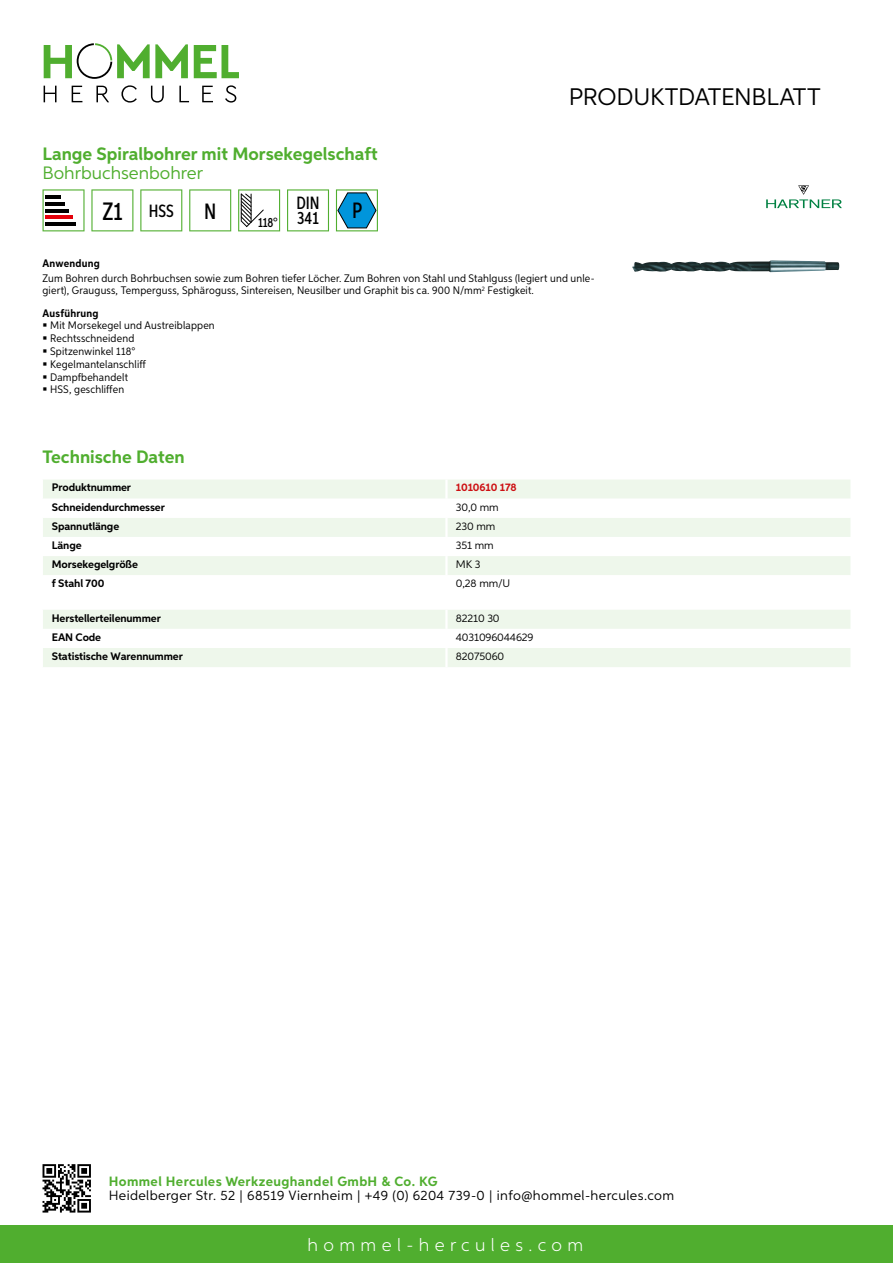
<style>
.page{position:relative;width:893px;height:1263px;background:#fff}
.page>*{position:absolute;margin:0;border:0;box-sizing:border-box;transform-origin:0 0}
.t1{font:24px "Aspira";letter-spacing:-.01em;color:#000}
.t2{font:500 22.2px "Aspira XX Nar";color:#000}
.t3{font:700 18px "Aspira";color:#50ae2f}
.t4{font:300 18px "Aspira";letter-spacing:.3em;color:#fff}
.t5{font:18px "Aspira";color:#50ae2f}
.t6{font:500 17.85px/14.9px "Aspira XX Nar";color:#000}
.t7{font:13.5px "Aspira";letter-spacing:.03em;color:#000}
.t8{font:700 13.5px "Aspira";letter-spacing:.03em;color:#50ae2f}
.t9{font:500 13.35px "Aspira XX Nar";color:#000}
.t10{font:10.95px/12.8px "Aspira Nar";letter-spacing:.015em;color:#000}
.t11{font:700 10.95px "Aspira";letter-spacing:-.01em;color:#000}
.t12{font:10.95px "Aspira";letter-spacing:-.01em;color:#000}
.t13{font:700 10.95px "Aspira Nar";letter-spacing:.02em;color:#000}
.t14{font:700 10.95px "Aspira";letter-spacing:-.01em;color:#cd1013}
.s1{font-size:25.2px}
</style>
<div class="page">
<div style="left:0;top:1226px;width:893px;height:37px;background:#50ae2f"></div>
<svg style="left:43px;top:1164px;width:48px;height:48px"></svg>
<svg style="left:194px;top:45px;width:45px;height:33px"></svg>
<svg style="left:44px;top:43px;width:144px;height:36px"></svg>
<svg style="left:44px;top:86px;width:13px;height:16px"></svg>
<svg style="left:72px;top:86px;width:10px;height:16px"></svg>
<svg style="left:96px;top:86px;width:13px;height:16px"></svg>
<svg style="left:121px;top:85px;width:16px;height:18px"></svg>
<svg style="left:151px;top:86px;width:13px;height:17px"></svg>
<svg style="left:179px;top:86px;width:10px;height:16px"></svg>
<svg style="left:202px;top:86px;width:11px;height:16px"></svg>
<svg style="left:225px;top:85px;width:11px;height:18px"></svg>
<div style="left:43px;top:480px;width:807px;height:18px;background:#eef7eb"></div>
<svg style="left:43px;top:518px;width:807px;height:57px;fill:#eef7eb"></svg>
<hr style="left:445px;top:479px;width:3px;height:20px;background:#fff">
<hr style="left:445px;top:518px;width:3px;height:19px;background:#fff">
<hr style="left:445px;top:537px;width:3px;height:19px;background:#fff">
<hr style="left:445px;top:556px;width:3px;height:19px;background:#fff">
<svg style="left:43px;top:610px;width:807px;height:57px"></svg>
<hr style="left:445px;top:648px;width:3px;height:19px;background:#fff">
<svg style="left:43px;top:189px;width:42px;height:42px"></svg>
<hr style="left:45px;top:196px;width:16px;height:3px;background:#000">
<hr style="left:45px;top:202px;width:20px;height:4px;background:#000">
<hr style="left:45px;top:209px;width:24px;height:3px;background:#000">
<hr style="left:45px;top:216px;width:27px;height:3px;background:#e3000b">
<hr style="left:45px;top:222px;width:31px;height:4px;background:#000">
<svg style="left:91px;top:189px;width:42px;height:42px"></svg>
<svg style="left:140px;top:189px;width:42px;height:42px"></svg>
<svg style="left:189px;top:189px;width:42px;height:42px"></svg>
<svg style="left:238px;top:189px;width:42px;height:42px"></svg>
<svg style="left:287px;top:189px;width:42px;height:42px"></svg>
<svg style="left:336px;top:189px;width:42px;height:42px"></svg>
<img style="left:632px;top:260px;width:207px;height:13px">
<svg style="left:766px;top:185px;width:76px;height:23px"></svg>
<h3 class="t3" style="left:43px;top:142px;width:337px">Lange Spiralbohrer mit Morsekegelschaft</h3>
<h3 class="t5" style="left:43px;top:162px;width:162px">Bohrbuchsenbohrer</h3>
<h3 class="t6" style="left:102px;top:203px;width:73px"><span class="s1">Z1</span> HSS</h3>
<h2 class="t2" style="left:204px;top:197px;width:14px">N</h2>
<p class="t9" style="left:258px;top:215px;width:21px">118°</p>
<h3 class="t6" style="left:296px;top:196px;width:25px">DIN<br>341</h3>
<h2 class="t2" style="left:352px;top:197px;width:12px">P</h2>
<h1 class="t1" style="left:569px;top:82px;width:253px">Produktdatenblatt</h1>
<p class="t13" style="left:43px;top:257px;width:59px">Anwendung</p>
<p class="t10" style="left:43px;top:273px;width:554px;line-height:12px">Zum Bohren durch Bohrbuchsen sowie zum Bohren tiefer Löcher. Zum Bohren von Stahl und Stahlguss (legiert und unle&shy;giert), Grauguss, Temperguss, Sphäroguss, Sintereisen, Neusilber und Graphit bis ca. 900 N/mm<sup>2</sup> Festigkeit.</p>
<p class="t13" style="left:43px;top:306px;width:58px">Ausführung</p>
<p class="t10" style="left:50px;top:319px;width:166px">Mit Morsekegel und Austreiblappen<br>Rechtsschneidend<br>Spitzenwinkel 118°<br>Kegelmantelanschliff<br>Dampfbehandelt<br>HSS, geschliffen</p>
<h3 class="t3" style="left:43px;top:445px;width:144px">Technische Daten</h3>
<p class="t11" style="left:52px;top:481px;width:81px">Produktnummer</p>
<p class="t14" style="left:456px;top:481px;width:62px">1010610 178</p>
<p class="t11" style="left:52px;top:500px;width:115px">Schneidendurchmesser</p>
<p class="t12" style="left:456px;top:500px;width:44px">30,0 mm</p>
<p class="t11" style="left:52px;top:519px;width:69px">Spannutlänge</p>
<p class="t12" style="left:456px;top:519px;width:41px">230 mm</p>
<p class="t11" style="left:52px;top:538px;width:31px">Länge</p>
<p class="t12" style="left:456px;top:538px;width:39px">351 mm</p>
<p class="t11" style="left:52px;top:557px;width:88px">Morsekegelgröße</p>
<p class="t12" style="left:456px;top:557px;width:26px">MK 3</p>
<p class="t11" style="left:52px;top:577px;width:54px">f Stahl 700</p>
<p class="t12" style="left:456px;top:577px;width:54px">0,28 mm/U</p>
<p class="t11" style="left:52px;top:611px;width:111px">Herstellerteilenummer</p>
<p class="t12" style="left:456px;top:611px;width:45px">82210 30</p>
<p class="t11" style="left:52px;top:630px;width:51px">EAN Code</p>
<p class="t12" style="left:456px;top:630px;width:79px">4031096044629</p>
<p class="t11" style="left:52px;top:649px;width:132px">Statistische Warennummer</p>
<p class="t12" style="left:456px;top:649px;width:50px">82075060</p>
<p class="t8" style="left:109px;top:1172px;width:330px">Hommel Hercules Werkzeughandel GmbH &amp; Co. KG</p>
<p class="t7" style="left:109px;top:1187px;width:567px">Heidelberger Str. 52 | 68519 Viernheim | +49 (0) 6204 739-0 | info@hommel-hercules.com</p>
<h3 class="t4" style="left:307px;top:1234px;width:277px">hommel-hercules.com</h3>
</div>
